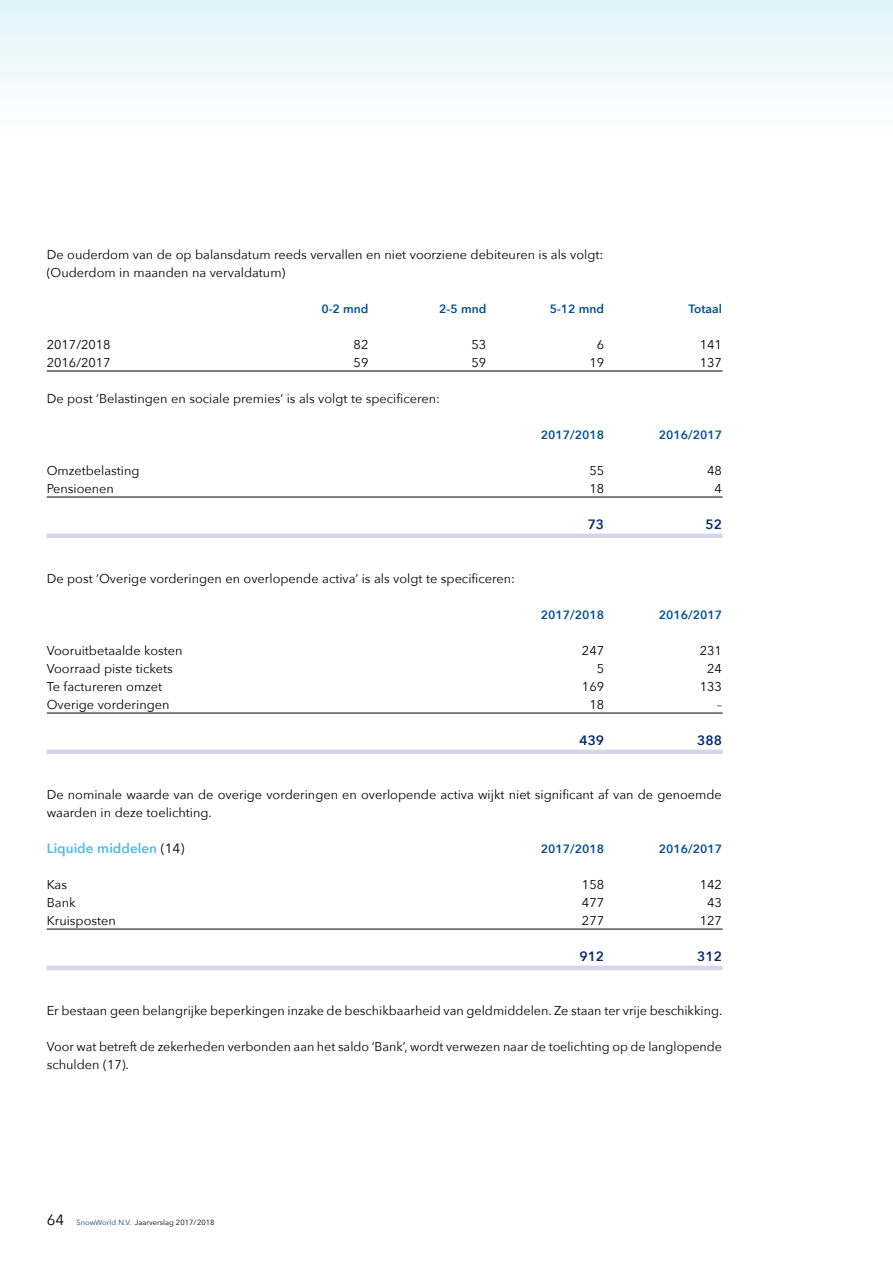
<style>
.page{position:relative;width:893px;height:1263px;background:#fff}
.page>*{position:absolute;margin:0;border:0;box-sizing:border-box;transform-origin:0 0}
.t1{font:600 13.5px "Avenir Next";color:#50bce3}
.t2{font:600 13.5px "Avenir Next";color:#042870}
.t3{font:12.75px/18px "Avenir Next";color:#000}
.t4{font:600 12px "Avenir Next";color:#004e93}
.t5{font:7.5px "Avenir Next";color:#000}
.s1{font-weight:400;color:#000}
.s2{font-size:15px}
.s3{color:#004e93}
</style>
<div class="page">
<svg style="left:0;top:0;width:893px;height:90px;fill:#eaf7fb"></svg>
<hr style="left:47px;top:371px;width:676px;height:1px;background:#000">
<hr style="left:47px;top:497px;width:676px;height:1px;background:#000">
<hr style="left:47px;top:534px;width:676px;height:4px;background:#d4d7e8">
<hr style="left:47px;top:713px;width:676px;height:1px;background:#000">
<hr style="left:47px;top:750px;width:676px;height:4px;background:#d4d7e8">
<hr style="left:47px;top:929px;width:676px;height:1px;background:#000">
<hr style="left:47px;top:966px;width:676px;height:4px;background:#d4d7e8">
<p class="t3" style="left:47px;top:245px;width:558px">De ouderdom van de op balansdatum reeds vervallen en niet voorziene debiteuren is als volgt: (Ouderdom in maanden na vervaldatum)</p>
<p class="t4" style="left:321px;top:298px;width:49px">0-2 mnd</p>
<p class="t4" style="left:439px;top:298px;width:49px">2-5 mnd</p>
<p class="t4" style="left:550px;top:298px;width:56px">5-12 mnd</p>
<p class="t4" style="left:688px;top:298px;width:35px">Totaal</p>
<p class="t3" style="left:47px;top:335px;width:65px">2017/2018</p>
<p class="t3" style="left:354px;top:335px;width:16px">82</p>
<p class="t3" style="left:471px;top:335px;width:16px">53</p>
<p class="t3" style="left:597px;top:335px;width:9px">6</p>
<p class="t3" style="left:700px;top:335px;width:24px">141</p>
<p class="t3" style="left:47px;top:353px;width:65px">2016/2017</p>
<p class="t3" style="left:354px;top:353px;width:16px">59</p>
<p class="t3" style="left:471px;top:353px;width:16px">59</p>
<p class="t3" style="left:589px;top:353px;width:16px">19</p>
<p class="t3" style="left:700px;top:353px;width:24px">137</p>
<p class="t3" style="left:47px;top:389px;width:395px">De post ‘Belastingen en sociale premies’ is als volgt te specificeren:</p>
<p class="t4" style="left:541px;top:424px;width:65px">2017/2018</p>
<p class="t4" style="left:659px;top:424px;width:65px">2016/2017</p>
<p class="t3" style="left:47px;top:461px;width:94px">Omzetbelasting</p>
<p class="t3" style="left:589px;top:461px;width:16px">55</p>
<p class="t3" style="left:707px;top:461px;width:16px">48</p>
<p class="t3" style="left:47px;top:479px;width:69px">Pensioenen</p>
<p class="t3" style="left:589px;top:479px;width:16px">18</p>
<p class="t3" style="left:715px;top:479px;width:9px">4</p>
<p class="t2" style="left:588px;top:512px;width:18px">73</p>
<p class="t2" style="left:705px;top:512px;width:18px">52</p>
<p class="t3" style="left:47px;top:569px;width:470px">De post ‘Overige vorderingen en overlopende activa’ is als volgt te specificeren:</p>
<p class="t4" style="left:541px;top:604px;width:65px">2017/2018</p>
<p class="t4" style="left:659px;top:604px;width:65px">2016/2017</p>
<p class="t3" style="left:47px;top:641px;width:137px">Vooruitbetaalde kosten</p>
<p class="t3" style="left:582px;top:641px;width:24px">247</p>
<p class="t3" style="left:700px;top:641px;width:24px">231</p>
<p class="t3" style="left:47px;top:659px;width:127px">Voorraad piste tickets</p>
<p class="t3" style="left:597px;top:659px;width:9px">5</p>
<p class="t3" style="left:707px;top:659px;width:16px">24</p>
<p class="t3" style="left:47px;top:677px;width:117px">Te factureren omzet</p>
<p class="t3" style="left:582px;top:677px;width:24px">169</p>
<p class="t3" style="left:700px;top:677px;width:24px">133</p>
<p class="t3" style="left:47px;top:695px;width:124px">Overige vorderingen</p>
<p class="t3" style="left:589px;top:695px;width:16px">18</p>
<p class="t3" style="left:717px;top:695px;width:7px">–</p>
<p class="t2" style="left:579px;top:728px;width:26px">439</p>
<p class="t2" style="left:697px;top:728px;width:26px">388</p>
<p class="t3" style="left:47px;top:785px;width:677px">De nominale waarde van de overige vorderingen en overlopende activa wijkt niet significant af van de genoemde waarden in deze toelichting.</p>
<p class="t1" style="left:47px;top:836px;width:139px">Liquide middelen <span class="s1">(14)</span></p>
<p class="t4" style="left:541px;top:838px;width:65px">2017/2018</p>
<p class="t4" style="left:659px;top:838px;width:65px">2016/2017</p>
<p class="t3" style="left:47px;top:875px;width:22px">Kas</p>
<p class="t3" style="left:582px;top:875px;width:24px">158</p>
<p class="t3" style="left:700px;top:875px;width:24px">142</p>
<p class="t3" style="left:47px;top:893px;width:30px">Bank</p>
<p class="t3" style="left:582px;top:893px;width:24px">477</p>
<p class="t3" style="left:707px;top:893px;width:16px">43</p>
<p class="t3" style="left:47px;top:911px;width:71px">Kruisposten</p>
<p class="t3" style="left:582px;top:911px;width:24px">277</p>
<p class="t3" style="left:700px;top:911px;width:24px">127</p>
<p class="t2" style="left:579px;top:944px;width:26px">912</p>
<p class="t2" style="left:697px;top:944px;width:26px">312</p>
<p class="t3" style="left:47px;top:1001px;width:677px">Er bestaan geen belangrijke beperkingen inzake de beschikbaarheid van geldmiddelen. Ze staan ter vrije beschikking.</p>
<p class="t3" style="left:47px;top:1037px;width:677px">Voor wat betreft de zekerheden verbonden aan het saldo ‘Bank’, wordt verwezen naar de toelichting op de langlopende schulden (17).</p>
<p class="t5" style="left:47px;top:1216px;width:169px"><span class="s2">64</span> <span class="s3">SnowWorld N.V.</span> Jaarverslag 2017/2018</p>
</div>
